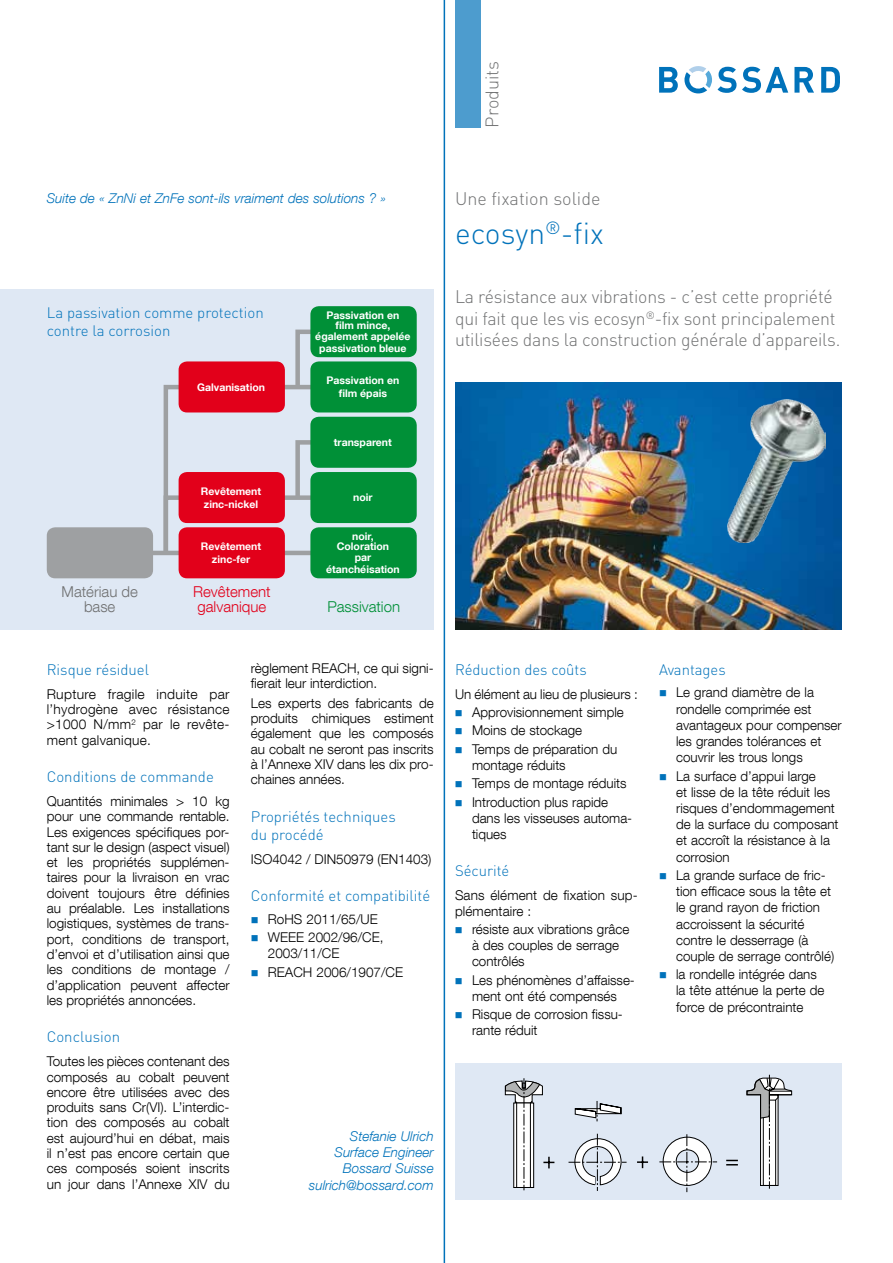
<style>
.page{position:relative;width:893px;height:1263px;background:#fff}
.page>*{position:absolute;margin:0;border:0;box-sizing:border-box;transform-origin:0 0}
.t1{font:300 30px "DINOT";color:#0072ba}
.t2{font:300 18px/21.6px "DINOT";letter-spacing:-.01em;color:#707172}
.t3{font:300 15px/18px "DINOT";color:#0072ba}
.t4{font:300 15px/15px "Helvetica Neue LT Com";color:#e2001a}
.t5{font:300 15px/15px "Helvetica Neue LT Com";color:#707172;text-align:center}
.t6{font:300 15px "Helvetica Neue LT Com";color:#009037}
.t7{font:300 13.5px/15.3px "Helvetica Neue LT Com";color:#000}
.t8{font:italic 300 13.5px/16.2px "Helvetica Neue LT Com";color:#0072ba;text-align:right}
.t9{font:700 10.5px/10.5px "Helvetica Neue LT Com";color:#fff;text-align:center}
</style>
<div class="page">
<div style="left:455px;top:0;width:25px;height:128px;background:#4d9cce"></div>
<svg style="left:659px;top:67px;width:19px;height:26px"></svg>
<svg style="left:742px;top:67px;width:46px;height:26px"></svg>
<svg style="left:794px;top:67px;width:20px;height:26px"></svg>
<svg style="left:821px;top:67px;width:19px;height:26px"></svg>
<svg style="left:684px;top:66px;width:52px;height:27px"></svg>
<img style="left:455px;top:383px;width:387px;height:246px">
<hr style="left:444px;top:0;width:1px;height:1263px;background:#0072ba">
<img style="left:728px;top:400px;width:97px;height:142px">
<div style="left:455px;top:1063px;width:387px;height:136px;background:#dfe8f4"></div>
<svg style="left:505px;top:1078px;width:49px;height:112px"></svg>
<svg style="left:574px;top:1101px;width:48px;height:20px"></svg>
<svg style="left:568px;top:1134px;width:59px;height:57px"></svg>
<svg style="left:637px;top:1156px;width:11px;height:12px"></svg>
<svg style="left:659px;top:1134px;width:58px;height:58px"></svg>
<svg style="left:726px;top:1160px;width:12px;height:5px"></svg>
<svg style="left:746px;top:1075px;width:46px;height:114px"></svg>
<div style="left:0;top:289px;width:434px;height:340px;background:#dfe8f4"></div>
<div style="left:272px;top:495px;width:51px;height:5px;background:#9ea0a2"></div>
<svg style="left:293px;top:440px;width:23px;height:56px"></svg>
<hr style="left:272px;top:385px;width:51px;height:4px;background:#9ea0a2">
<svg style="left:293px;top:329px;width:35px;height:61px"></svg>
<hr style="left:140px;top:551px;width:183px;height:4px;background:#9ea0a2">
<svg style="left:161px;top:383px;width:35px;height:174px"></svg>
<div style="left:47px;top:527px;width:106px;height:51px;background:#9ea0a2;border-radius:9px"></div>
<div style="left:310px;top:361px;width:107px;height:51px;background:#009037;border-radius:9px"></div>
<div style="left:310px;top:306px;width:107px;height:51px;background:#009037;border-radius:9px"></div>
<div style="left:179px;top:527px;width:106px;height:51px;background:#e2001a;border-radius:9px"></div>
<div style="left:310px;top:472px;width:107px;height:51px;background:#009037;border-radius:9px"></div>
<div style="left:310px;top:417px;width:107px;height:51px;background:#009037;border-radius:9px"></div>
<div style="left:310px;top:527px;width:107px;height:51px;background:#009037;border-radius:9px"></div>
<div style="left:179px;top:472px;width:106px;height:51px;background:#e2001a;border-radius:9px"></div>
<div style="left:179px;top:361px;width:106px;height:51px;background:#e2001a;border-radius:9px"></div>
<h2 class="t2" style="left:480px;top:128px;width:68px;rotate:-90deg">Produits</h2>
<p class="t8" style="left:47px;top:190px;width:341px">Suite de « ZnNi et ZnFe sont-ils vraiment des solutions ? »</p>
<p class="t3" style="left:47px;top:303px;width:219px">La passivation comme protection contre la corrosion</p>
<p class="t9" style="left:197px;top:381px;width:69px">Galvanisation</p>
<p class="t9" style="left:201px;top:485px;width:62px;line-height:12.6px;text-align:left">Revêtement zinc-nickel</p>
<p class="t5" style="left:62px;top:584px;width:78px">Matériau de base</p>
<p class="t9" style="left:201px;top:540px;width:62px;line-height:12.6px">Revêtement zinc-fer</p>
<p class="t4" style="left:193px;top:584px;width:79px">Revêtement galvanique</p>
<p class="t9" style="left:315px;top:309px;width:97px">Passivation en<br>film mince, également appelée</p>
<p class="t9" style="left:319px;top:343px;width:89px">passivation bleue</p>
<p class="t9" style="left:327px;top:374px;width:74px;line-height:12.6px">Passivation en film épais</p>
<p class="t9" style="left:334px;top:437px;width:59px">transparent</p>
<p class="t9" style="left:353px;top:492px;width:21px">noir</p>
<p class="t9" style="left:337px;top:530px;width:54px">noir,<br>Coloration par</p>
<p class="t9" style="left:326px;top:564px;width:75px">étanchéisation</p>
<p class="t6" style="left:327px;top:598px;width:74px">Passivation</p>
<p class="t3" style="left:47px;top:660px;width:104px">Risque résiduel</p>
<p class="t7" style="left:47px;top:686px;width:184px;text-align:justify">Rupture fragile induite par l’hydrogène avec résistance &gt;1000 N/mm<sup>2</sup> par le revête&shy;ment galvanique.</p>
<p class="t3" style="left:47px;top:767px;width:169px">Conditions de commande</p>
<p class="t7" style="left:47px;top:793px;width:184px;text-align:justify">Quantités minimales &gt; 10 kg pour une commande rentable.<br>Les exigences spécifiques por&shy;tant sur le design (aspect visuel) et les propriétés supplémen&shy;taires pour la livraison en vrac doivent toujours être définies au préalable. Les installations logistiques, systèmes de trans&shy;port, conditions de transport, d’envoi et d’utilisation ainsi que les conditions de montage / d’application peuvent affecter les propriétés annoncées.</p>
<p class="t3" style="left:47px;top:1027px;width:75px">Conclusion</p>
<p class="t7" style="left:47px;top:1053px;width:184px;text-align:justify">Toutes les pièces contenant des composés au cobalt peuvent encore être utilisées avec des produits sans Cr(VI). L’interdic&shy;tion des composés au cobalt est aujourd’hui en débat, mais il n’est pas encore certain que ces composés soient inscrits un jour dans l’Annexe XIV du</p>
<p class="t7" style="left:251px;top:660px;width:184px">règlement REACH, ce qui signi&shy;fierait leur interdiction.</p>
<p class="t7" style="left:251px;top:695px;width:184px;text-align:justify">Les experts des fabricants de produits chimiques estiment également que les composés au cobalt ne seront pas inscrits à l’Annexe XIV dans les dix pro&shy;chaines années.</p>
<p class="t3" style="left:251px;top:807px;width:146px">Propriétés techniques du procédé</p>
<p class="t7" style="left:251px;top:851px;width:182px">ISO4042 / DIN50979 (EN1403)</p>
<p class="t3" style="left:251px;top:886px;width:181px">Conformité et compatibilité</p>
<p class="t7" style="left:268px;top:910px;width:117px;line-height:18.3px">RoHS 2011/65/UE<br>WEEE 2002/96/CE,</p>
<p class="t7" style="left:268px;top:944px;width:137px;line-height:18.3px">2003/11/CE<br>REACH 2006/1907/CE</p>
<p class="t8" style="left:309px;top:1128px;width:126px">Stefanie Ulrich<br>Surface Engineer<br>Bossard Suisse sulrich@bossard.com</p>
<h2 class="t2" style="left:455px;top:187px;width:147px">Une fixation solide</h2>
<h1 class="t1" style="left:455px;top:212px;width:150px">ecosyn<sup>®</sup>-fix</h1>
<h2 class="t2" style="left:455px;top:285px;width:387px">La résistance aux vibrations - c’est cette propriété qui fait que les vis ecosyn<sup>®</sup>-fix sont principalement utilisées dans la construction générale d’appareils.</h2>
<p class="t3" style="left:455px;top:660px;width:133px">Réduction des coûts</p>
<p class="t7" style="left:472px;top:684px;width:167px;line-height:18.3px;text-indent:-17px">Un élément au lieu de plusieurs :<br>Approvisionnement simple<br>Moins de stockage<br>Temps de préparation du</p>
<p class="t7" style="left:472px;top:756px;width:156px;line-height:18.3px">montage réduits<br>Temps de montage réduits<br>Introduction plus rapide</p>
<p class="t7" style="left:472px;top:809px;width:162px;line-height:16.2px">dans les visseuses automa&shy;tiques</p>
<p class="t3" style="left:455px;top:861px;width:56px">Sécurité</p>
<p class="t7" style="left:455px;top:887px;width:184px">Sans élément de fixation sup&shy;plémentaire :</p>
<p class="t7" style="left:472px;top:921px;width:159px;line-height:16.2px">résiste aux vibrations grâce à des couples de serrage contrôlés</p>
<p class="t7" style="left:472px;top:971px;width:164px;line-height:16.2px">Les phénomènes d’affaisse&shy;ment ont été compensés</p>
<p class="t7" style="left:472px;top:1006px;width:152px;line-height:16.2px">Risque de corrosion fissu&shy;rante réduit</p>
<p class="t3" style="left:659px;top:660px;width:68px">Avantages</p>
<p class="t7" style="left:676px;top:684px;width:167px;line-height:16.2px">Le grand diamètre de la rondelle comprimée est avantageux pour compenser les grandes tolérances et couvrir les trous longs</p>
<p class="t7" style="left:676px;top:767px;width:164px;line-height:16.2px">La surface d’appui large<br>et lisse de la tête réduit les risques d’endommagement de la surface du composant et accroît la résistance à la corrosion</p>
<p class="t7" style="left:676px;top:867px;width:160px;line-height:16.2px">La grande surface de fric&shy;tion efficace sous la tête et le grand rayon de friction accroissent la sécurité contre le desserrage (à couple de serrage contrôlé)</p>
<p class="t7" style="left:676px;top:966px;width:150px;line-height:16.2px">la rondelle intégrée dans la tête atténue la perte de force de précontrainte</p>
</div>
